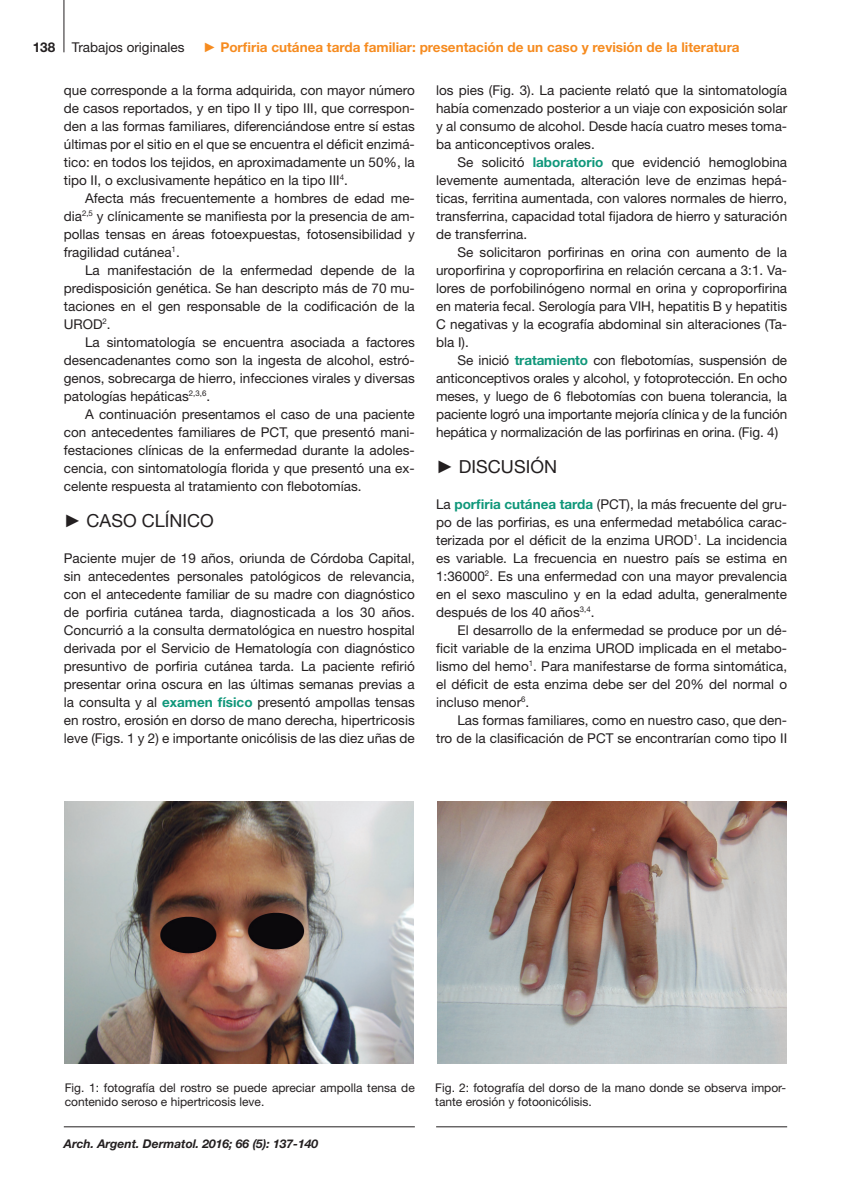
<style>
.page{position:relative;width:851px;height:1191px;background:#fff}
.page>*{position:absolute;margin:0;border:0;box-sizing:border-box;transform-origin:0 0}
.SUBTITULO_MAY{font:18px "Helvetica Neue LT Std";color:#231f20}
.TEXTO_CON_TAB{font:13.5px/18px "Helvetica Neue LT Std";color:#231f20;text-align:justify}
.t1{font:700 13.5px "Helvetica Neue LT Std";color:#f68b1f}
.t2{font:700 13.5px "Helvetica Neue LT Std";color:#231f20}
.EPIGRAFES{font:12px/13.5px "Helvetica Neue LT Std";color:#231f20}
.CITA_ARTICULO{font:italic 700 12px "Helvetica Neue LT Std";color:#231f20}
.s1{font-family:"Arial";font-weight:400}
.s2{font-family:"Arial"}
.s3{font-weight:700;color:#0f977a}
</style>
<div class="page">
<hr style="left:64px;top:0;width:1px;height:52px;background:#231f20">
<img style="left:65px;top:801px;width:348px;height:262px">
<img style="left:437px;top:801px;width:349px;height:262px">
<hr style="left:64px;top:1126px;width:351px;height:1px;background:#231f20">
<hr style="left:436px;top:1126px;width:351px;height:1px;background:#231f20">
<p class="t2" style="left:33px;top:39px;width:24px">138</p>
<p class="TEXTO_CON_TAB" style="left:72px;top:38px;width:114px">Trabajos originales</p>
<p class="t1" style="left:203px;top:39px;width:538px"><span class="s1">►</span> Porfiria cutánea tarda familiar: presentación de un caso y revisión de la literatura</p>
<p class="TEXTO_CON_TAB" style="left:64px;top:81px;width:352px">que corresponde a la forma adquirida, con mayor número de casos reportados, y en tipo II y tipo III, que correspon&shy;den a las formas familiares, diferenciándose entre sí estas últimas por el sitio en el que se encuentra el déficit enzimá&shy;tico: en todos los tejidos, en aproximadamente un 50%, la tipo II, o exclusivamente hepático en la tipo III<sup>4</sup>.</p>
<p class="TEXTO_CON_TAB" style="left:64px;top:189px;width:352px;text-indent:21px">Afecta más frecuentemente a hombres de edad me&shy;dia<sup>2,5</sup> y clínicamente se manifiesta por la presencia de am&shy;pollas tensas en áreas fotoexpuestas, fotosensibilidad y fragilidad cutánea<sup>1</sup>.</p>
<p class="TEXTO_CON_TAB" style="left:64px;top:261px;width:352px;text-indent:21px">La manifestación de la enfermedad depende de la predisposición genética. Se han descripto más de 70 mu&shy;taciones en el gen responsable de la codificación de la UROD<sup>2</sup>.</p>
<p class="TEXTO_CON_TAB" style="left:64px;top:333px;width:352px;text-indent:21px">La sintomatología se encuentra asociada a factores desencadenantes como son la ingesta de alcohol, estró&shy;genos, sobrecarga de hierro, infecciones virales y diversas patologías hepáticas<sup>2,3,6</sup>.</p>
<p class="TEXTO_CON_TAB" style="left:64px;top:405px;width:352px;text-indent:21px">A continuación presentamos el caso de una paciente con antecedentes familiares de PCT, que presentó mani&shy;festaciones clínicas de la enfermedad durante la adoles&shy;cencia, con sintomatología florida y que presentó una ex&shy;celente respuesta al tratamiento con flebotomías.</p>
<p class="SUBTITULO_MAY" style="left:64px;top:510px;width:151px"><span class="s2">►</span> CASO CLÍNICO</p>
<p class="TEXTO_CON_TAB" style="left:64px;top:549px;width:352px">Paciente mujer de 19 años, oriunda de Córdoba Capital, sin antecedentes personales patológicos de relevancia, con el antecedente familiar de su madre con diagnóstico de porfiria cutánea tarda, diagnosticada a los 30 años.<br>Concurrió a la consulta dermatológica en nuestro hospital derivada por el Servicio de Hematología con diagnóstico presuntivo de porfiria cutánea tarda. La paciente refirió presentar orina oscura en las últimas semanas previas a la consulta y al <span class="s3">examen físico</span> presentó ampollas tensas en rostro, erosión en dorso de mano derecha, hipertricosis leve (Figs. 1 y 2) e importante onicólisis de las diez uñas de</p>
<p class="TEXTO_CON_TAB" style="left:436px;top:81px;width:352px">los pies (Fig. 3). La paciente relató que la sintomatología había comenzado posterior a un viaje con exposición solar y al consumo de alcohol. Desde hacía cuatro meses toma&shy;ba anticonceptivos orales.</p>
<p class="TEXTO_CON_TAB" style="left:436px;top:153px;width:352px;text-indent:21px">Se solicitó <span class="s3">laboratorio</span> que evidenció hemoglobina levemente aumentada, alteración leve de enzimas hepá&shy;ticas, ferritina aumentada, con valores normales de hierro, transferrina, capacidad total fijadora de hierro y saturación de transferrina.</p>
<p class="TEXTO_CON_TAB" style="left:436px;top:243px;width:352px;text-indent:21px">Se solicitaron porfirinas en orina con aumento de la uroporfirina y coproporfirina en relación cercana a 3:1. Va&shy;lores de porfobilinógeno normal en orina y coproporfirina en materia fecal. Serología para VIH, hepatitis B y hepatitis C negativas y la ecografía abdominal sin alteraciones (Ta&shy;bla I).</p>
<p class="TEXTO_CON_TAB" style="left:436px;top:351px;width:352px;text-indent:21px">Se inició <span class="s3">tratamiento</span> con flebotomías, suspensión de anticonceptivos orales y alcohol, y fotoprotección. En ocho meses, y luego de 6 flebotomías con buena tolerancia, la paciente logró una importante mejoría clínica y de la función hepática y normalización de las porfirinas en orina. (Fig. 4)</p>
<p class="SUBTITULO_MAY" style="left:436px;top:456px;width:122px"><span class="s2">►</span> DISCUSIÓN</p>
<p class="TEXTO_CON_TAB" style="left:436px;top:495px;width:352px">La <span class="s3">porfiria cutánea tarda</span> (PCT), la más frecuente del gru&shy;po de las porfirias, es una enfermedad metabólica carac&shy;terizada por el déficit de la enzima UROD<sup>1</sup>. La incidencia es variable. La frecuencia en nuestro país se estima en 1:36000<sup>2</sup>. Es una enfermedad con una mayor prevalencia en el sexo masculino y en la edad adulta, generalmente después de los 40 años<sup>3,4</sup>.</p>
<p class="TEXTO_CON_TAB" style="left:436px;top:621px;width:352px;text-indent:21px">El desarrollo de la enfermedad se produce por un dé&shy;ficit variable de la enzima UROD implicada en el metabo&shy;lismo del hemo<sup>1</sup>. Para manifestarse de forma sintomática, el déficit de esta enzima debe ser del 20% del normal o incluso menor<sup>6</sup>.</p>
<p class="TEXTO_CON_TAB" style="left:436px;top:711px;width:352px;text-align:right">Las formas familiares, como en nuestro caso, que den-<br>tro de la clasificación de PCT se encontrarían como tipo II</p>
<p class="EPIGRAFES" style="left:65px;top:1081px;width:351px">Fig. 1: fotografía del rostro se puede apreciar ampolla tensa de contenido seroso e hipertricosis leve.</p>
<p class="CITA_ARTICULO" style="left:64px;top:1136px;width:256px">Arch. Argent. Dermatol. 2016; 66 (5): 137-140</p>
<p class="EPIGRAFES" style="left:435px;top:1081px;width:352px">Fig. 2: fotografía del dorso de la mano donde se observa impor&shy;tante erosión y fotoonicólisis.</p>
</div>
